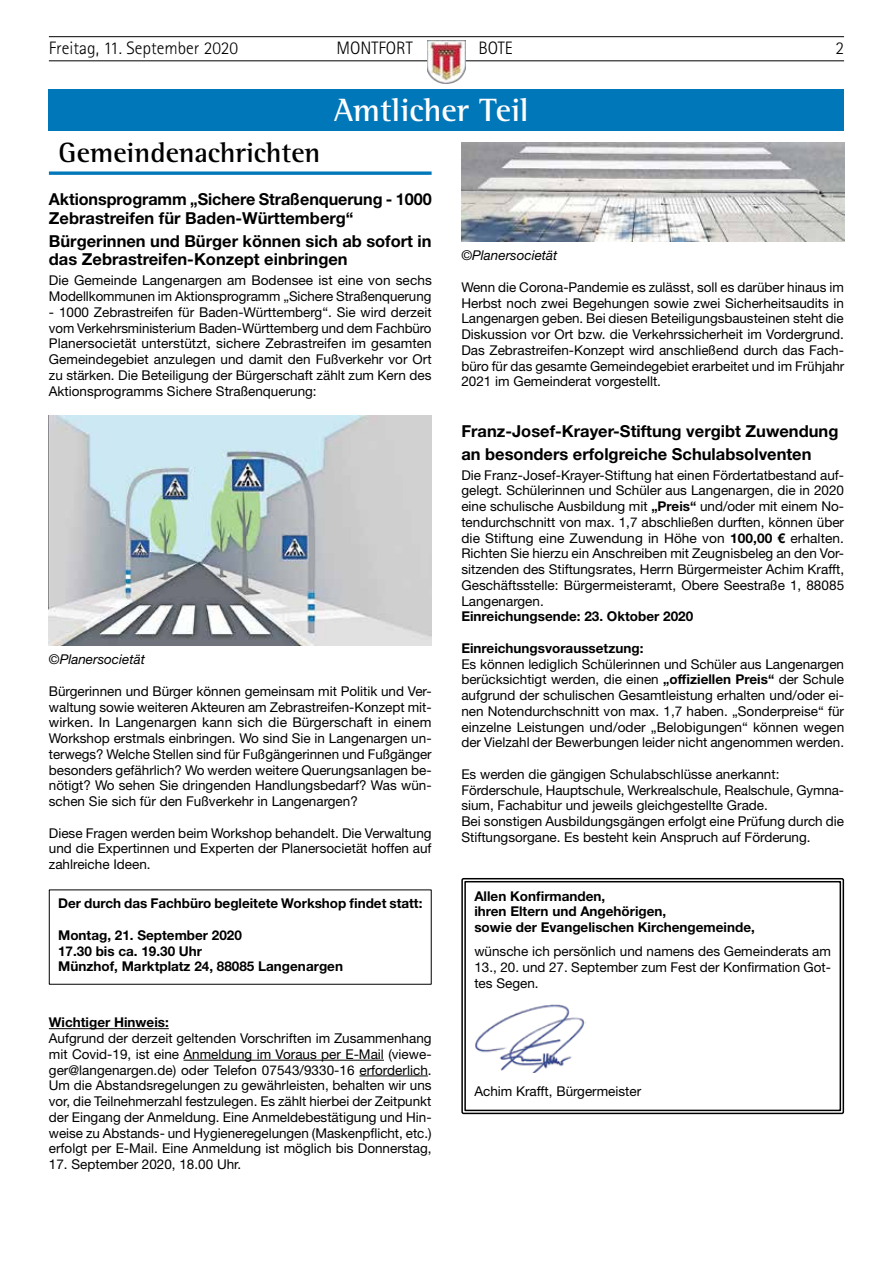
<style>
.page{position:relative;width:893px;height:1263px;background:#fff}
.page>*{position:absolute;margin:0;border:0;box-sizing:border-box;transform-origin:0 0}
.t1{font:700 33px "Rotis Semi Serif Std";color:#fff}
.t2{font:700 28.5px "Rotis Semi Serif Std";color:#000}
.t3{font:300 18px "Rotis Sans Serif Std";color:#000}
.Titel{font:700 16.5px/18.8px "Helvetica Neue LT Std";color:#000}
.Grundtext_left{font:13.5px/15.8px "Helvetica Neue LT Std";color:#000;text-align:justify}
.Grundtext_left-2{font:700 13.5px "Helvetica Neue LT Std";color:#000}
.Titel_2{font:700 13.5px "Helvetica Neue LT Std";color:#000}
.Bildunterschrift{font:italic 13.5px "Helvetica Neue LT Std";color:#000}
.s1{font-weight:700}
</style>
<div class="page">
<hr style="left:49px;top:36px;width:795px;height:1px;background:#000">
<hr style="left:49px;top:60px;width:795px;height:1px;background:#000">
<img style="left:427px;top:40px;width:39px;height:43px">
<hr style="left:49px;top:1028px;width:120px;height:1px;background:#000">
<hr style="left:184px;top:1060px;width:200px;height:1px;background:#000">
<hr style="left:359px;top:1076px;width:69px;height:1px;background:#000">
<svg style="left:49px;top:171px;width:383px;height:4px;background:#278cc3"></svg>
<img style="left:49px;top:416px;width:383px;height:230px">
<img style="left:461px;top:143px;width:383px;height:99px">
<img style="left:475px;top:1004px;width:111px;height:69px">
<div style="left:461px;top:878px;width:383px;height:236px;border:1px solid #000;border-radius:2px"></div>
<div style="left:464px;top:881px;width:377px;height:230px;border:1px solid #000"></div>
<div style="left:49px;top:89px;width:795px;height:42px;background:#0077b9"></div>
<h3 class="t3" style="left:49px;top:38px;width:191px">Freitag, 11. September 2020</h3>
<h3 class="t3" style="left:336px;top:38px;width:78px">MONTFORT</h3>
<h3 class="t3" style="left:479px;top:38px;width:36px">BOTE</h3>
<h3 class="t3" style="left:835px;top:38px;width:10px">2</h3>
<p class="t1" style="left:334px;top:90px;width:197px">Amtlicher Teil</p>
<p class="t2" style="left:58px;top:135px;width:264px">Gemeindenachrichten</p>
<p class="Titel" style="left:49px;top:189px;width:384px">Aktionsprogramm „Sichere Straßenquerung - 1000<br>Zebrastreifen für Baden-Württemberg“</p>
<p class="Titel" style="left:49px;top:231px;width:384px">Bürgerinnen und Bürger können sich ab sofort in das Zebrastreifen-Konzept einbringen</p>
<p class="Grundtext_left" style="left:49px;top:272px;width:384px">Die Gemeinde Langenargen am Bodensee ist eine von sechs<br>Modellkommunen im Aktionsprogramm „Sichere Straßenquerung</p>
<p class="Grundtext_left" style="left:49px;top:304px;width:384px">- 1000 Zebrastreifen für Baden-Württemberg“. Sie wird derzeit vom Verkehrsministerium Baden-Württemberg und dem Fachbüro Planersocietät unterstützt, sichere Zebrastreifen im gesamten Gemeindegebiet anzulegen und damit den Fußverkehr vor Ort zu stärken. Die Beteiligung der Bürgerschaft zählt zum Kern des Aktionsprogramms Sichere Straßenquerung:</p>
<p class="Bildunterschrift" style="left:49px;top:651px;width:98px">©Planersocietät</p>
<p class="Grundtext_left" style="left:49px;top:683px;width:384px">Bürgerinnen und Bürger können gemeinsam mit Politik und Ver&shy;waltung sowie weiteren Akteuren am Zebrastreifen-Konzept mit&shy;wirken. In Langenargen kann sich die Bürgerschaft in einem Workshop erstmals einbringen. Wo sind Sie in Langenargen un&shy;terwegs? Welche Stellen sind für Fußgängerinnen und Fußgänger besonders gefährlich? Wo werden weitere Querungsanlagen be&shy;nötigt? Wo sehen Sie dringenden Handlungsbedarf? Was wün&shy;schen Sie sich für den Fußverkehr in Langenargen?</p>
<p class="Grundtext_left" style="left:49px;top:825px;width:384px">Diese Fragen werden beim Workshop behandelt. Die Verwaltung und die Expertinnen und Experten der Planersocietät hoffen auf zahlreiche Ideen.</p>
<p class="Grundtext_left-2" style="left:58px;top:895px;width:366px">Der durch das Fachbüro begleitete Workshop findet statt:</p>
<p class="Grundtext_left-2" style="left:58px;top:927px;width:185px">Montag, 21. September 2020</p>
<p class="Grundtext_left-2" style="left:58px;top:942px;width:146px">17.30 bis ca. 19.30 Uhr</p>
<p class="Grundtext_left-2" style="left:58px;top:958px;width:286px">Münzhof, Marktplatz 24, 88085 Langenargen</p>
<p class="Grundtext_left-2" style="left:49px;top:1014px;width:121px">Wichtiger Hinweis:</p>
<p class="Grundtext_left" style="left:49px;top:1030px;width:384px">Aufgrund der derzeit geltenden Vorschriften im Zusammenhang mit Covid-19, ist eine Anmeldung im Voraus per E-Mail (viewe&shy;ger@langenargen.de) oder Telefon 07543/9330-16 erforderlich.<br>Um die Abstandsregelungen zu gewährleisten, behalten wir uns vor, die Teilnehmerzahl festzulegen. Es zählt hierbei der Zeitpunkt der Eingang der Anmeldung. Eine Anmeldebestätigung und Hin&shy;weise zu Abstands- und Hygieneregelungen (Maskenpflicht, etc.) erfolgt per E-Mail. Eine Anmeldung ist möglich bis Donnerstag,</p>
<p class="Grundtext_left" style="left:49px;top:1156px;width:194px">17. September 2020, 18.00 Uhr.</p>
<p class="Bildunterschrift" style="left:461px;top:247px;width:98px">©Planersocietät</p>
<p class="Grundtext_left" style="left:461px;top:279px;width:384px">Wenn die Corona-Pandemie es zulässt, soll es darüber hinaus im Herbst noch zwei Begehungen sowie zwei Sicherheitsaudits in Langenargen geben. Bei diesen Beteiligungsbausteinen steht die Diskussion vor Ort bzw. die Verkehrssicherheit im Vordergrund.<br>Das Zebrastreifen-Konzept wird anschließend durch das Fach&shy;büro für das gesamte Gemeindegebiet erarbeitet und im Frühjahr 2021 im Gemeinderat vorgestellt.</p>
<p class="Titel" style="left:461px;top:421px;width:379px">Franz-Josef-Krayer-Stiftung vergibt Zuwendung</p>
<p class="Titel" style="left:461px;top:444px;width:352px">an besonders erfolgreiche Schulabsolventen</p>
<p class="Grundtext_left" style="left:461px;top:467px;width:384px">Die Franz-Josef-Krayer-Stiftung hat einen Fördertatbestand auf&shy;gelegt. Schülerinnen und Schüler aus Langenargen, die in 2020 eine schulische Ausbildung mit <span class="s1">„Preis“</span> und/oder mit einem No&shy;tendurchschnitt von max. 1,7 abschließen durften, können über die Stiftung eine Zuwendung in Höhe von <span class="s1">100,00 €</span> erhalten.<br>Richten Sie hierzu ein Anschreiben mit Zeugnisbeleg an den Vor&shy;sitzenden des Stiftungsrates, Herrn Bürgermeister Achim Krafft, Geschäftsstelle: Bürgermeisteramt, Obere Seestraße 1, 88085<br>Langenargen.</p>
<p class="Grundtext_left-2" style="left:461px;top:608px;width:233px">Einreichungsende: 23. Oktober 2020</p>
<p class="Grundtext_left-2" style="left:461px;top:640px;width:184px">Einreichungsvoraussetzung:</p>
<p class="Grundtext_left" style="left:461px;top:656px;width:384px">Es können lediglich Schülerinnen und Schüler aus Langenargen berücksichtigt werden, die einen <span class="s1">„offiziellen Preis“</span> der Schule aufgrund der schulischen Gesamtleistung erhalten und/oder ei&shy;nen Notendurchschnitt von max. 1,7 haben. „Sonderpreise“ für einzelne Leistungen und/oder „Belobigungen“ können wegen der Vielzahl der Bewerbungen leider nicht angenommen werden.</p>
<p class="Grundtext_left" style="left:461px;top:766px;width:320px">Es werden die gängigen Schulabschlüsse anerkannt:</p>
<p class="Grundtext_left" style="left:461px;top:782px;width:384px">Förderschule, Hauptschule, Werkrealschule, Realschule, Gymna&shy;sium, Fachabitur und jeweils gleichgestellte Grade.</p>
<p class="Grundtext_left" style="left:461px;top:813px;width:384px">Bei sonstigen Ausbildungsgängen erfolgt eine Prüfung durch die<br>Stiftungsorgane. Es besteht kein Anspruch auf Förderung.</p>
<p class="Titel_2" style="left:474px;top:887px;width:132px">Allen Konfirmanden,</p>
<p class="Titel_2" style="left:474px;top:903px;width:193px">ihren Eltern und Angehörigen,</p>
<p class="Titel_2" style="left:474px;top:919px;width:282px">sowie der Evangelischen Kirchengemeinde,</p>
<p class="Grundtext_left" style="left:474px;top:943px;width:358px">wünsche ich persönlich und namens des Gemeinderats am 13., 20. und 27. September zum Fest der Konfirmation Got&shy;tes Segen.</p>
<p class="Grundtext_left" style="left:474px;top:1083px;width:168px">Achim Krafft, Bürgermeister</p>
</div>
